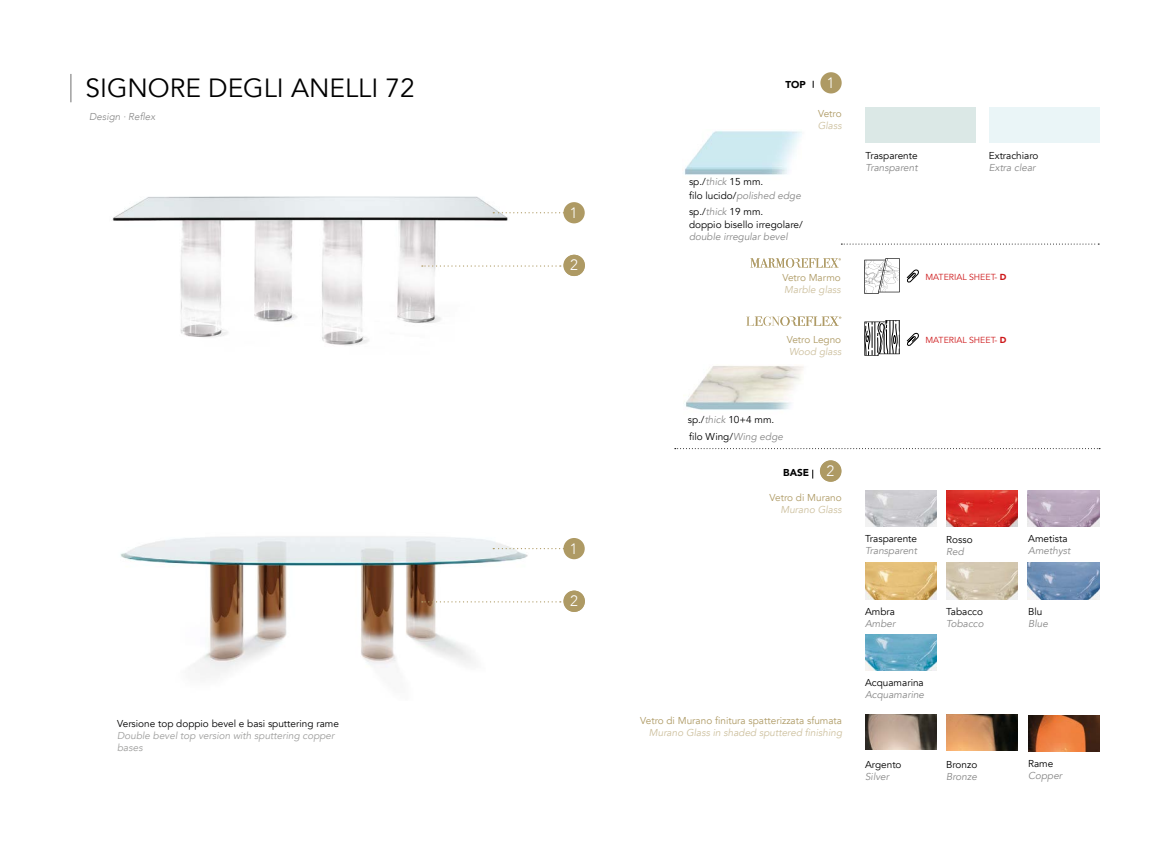
<style>
.page{position:relative;width:1170px;height:851px;background:#fff}
.page>*{position:absolute;margin:0;border:0;box-sizing:border-box;transform-origin:0 0}
.t1{font:26.25px "Avenir";color:#000}
.t2{font:300 15px "Avenir";color:#fff}
.t3{font:10px/17.1px "Avenir";color:#000}
.t4{font:italic 10px "Avenir";color:#878787}
.t5{font:10px "Avenir";color:#ae9a64}
.t6{font:italic 10px "Avenir";color:#cdc09e}
.t7{font:italic 10px/12px "Avenir";color:#9d9d9c}
.t8{font:10px "Avenir";color:#020203}
.t9{font:italic 300 10px "Avenir";color:#878787}
.t10{font:900 10px "Avenir";color:#000}
.t11{font:8.75px "Avenir";color:#cd1719}
.s1{font-style:italic;color:#878787}
.s2{font-style:normal;color:#000}
.s3{font-weight:900}
.s4{font-weight:300;font-size:15px;color:#fff}
</style>
<div class="page">
<img style="left:120px;top:536px;width:408px;height:139px">
<img style="left:865px;top:490px;width:71px;height:37px">
<img style="left:865px;top:634px;width:71px;height:36px">
<img style="left:865px;top:562px;width:71px;height:37px">
<img style="left:946px;top:562px;width:71px;height:37px">
<img style="left:1027px;top:490px;width:71px;height:37px">
<img style="left:1027px;top:562px;width:71px;height:37px">
<img style="left:946px;top:490px;width:71px;height:37px">
<img style="left:112px;top:196px;width:399px;height:150px">
<svg style="left:71px;top:74px;width:1px;height:28px"></svg>
<div style="left:563px;top:202px;width:21px;height:21px;background:#ae9a64;border-radius:50%"></div>
<div style="left:563px;top:538px;width:21px;height:21px;background:#ae9a64;border-radius:50%"></div>
<svg style="left:493px;top:212px;width:71px;height:1px"></svg>
<svg style="left:493px;top:548px;width:70px;height:1px"></svg>
<svg style="left:563px;top:255px;width:22px;height:21px"></svg>
<div style="left:563px;top:255px;width:21px;height:21px;background:#ae9a64;border-radius:50%"></div>
<svg style="left:422px;top:265px;width:138px;height:1px"></svg>
<svg style="left:563px;top:590px;width:22px;height:21px"></svg>
<div style="left:563px;top:590px;width:21px;height:21px;background:#ae9a64;border-radius:50%"></div>
<svg style="left:422px;top:601px;width:138px;height:1px"></svg>
<div style="left:820px;top:72px;width:21px;height:21px;background:#ae9a64;border-radius:50%"></div>
<img style="left:865px;top:714px;width:71px;height:35px">
<img style="left:1028px;top:715px;width:70px;height:36px">
<img style="left:946px;top:714px;width:70px;height:36px">
<svg style="left:841px;top:243px;width:258px;height:1px"></svg>
<svg style="left:674px;top:448px;width:425px;height:1px"></svg>
<div style="left:819px;top:460px;width:22px;height:21px;background:#ae9a64;border-radius:50%"></div>
<img style="left:685px;top:366px;width:119px;height:44px">
<svg style="left:864px;top:320px;width:35px;height:35px"></svg>
<svg style="left:750px;top:258px;width:90px;height:9px"></svg>
<svg style="left:864px;top:258px;width:35px;height:36px"></svg>
<svg style="left:746px;top:316px;width:95px;height:10px"></svg>
<svg style="left:906px;top:269px;width:13px;height:14px"></svg>
<svg style="left:906px;top:332px;width:13px;height:14px"></svg>
<img style="left:684px;top:131px;width:118px;height:44px">
<div style="left:865px;top:107px;width:110px;height:35px;background:#dbe8e6"></div>
<div style="left:988px;top:107px;width:110px;height:35px;background:#eaf5f7"></div>
<h1 class="t1" style="left:85px;top:72px;width:331px">SIGNORE DEGLI ANELLI 72</h1>
<p class="t9" style="left:89px;top:110px;width:68px">Design ∙ Reflex</p>
<p class="t8" style="left:117px;top:717px;width:223px">Versione top doppio bevel e basi sputtering rame</p>
<p class="t7" style="left:117px;top:729px;width:219px">Double bevel top version with sputtering copper bases</p>
<h2 class="t2" style="left:570px;top:204px;width:9px">1</h2>
<h2 class="t2" style="left:570px;top:256px;width:9px">2</h2>
<h2 class="t2" style="left:570px;top:539px;width:9px">1</h2>
<h2 class="t2" style="left:570px;top:592px;width:9px">2</h2>
<p class="t10" style="left:785px;top:76px;width:22px">TOP</p>
<h2 class="t2" style="left:826px;top:74px;width:9px">1</h2>
<p class="t5" style="left:818px;top:108px;width:25px">Vetro</p>
<p class="t6" style="left:817px;top:120px;width:25px">Glass</p>
<p class="t3" style="left:689px;top:173px;width:76px">sp./<span class="s1">thick</span> 15 mm.</p>
<p class="t3" style="left:689px;top:203px;width:76px">sp./<span class="s1">thick</span> 19 mm.</p>
<p class="t4" style="left:689px;top:189px;width:113px"><span class="s2">filo lucido/</span>polished edge</p>
<p class="t3" style="left:689px;top:216px;width:115px">doppio bisello irregolare/</p>
<p class="t4" style="left:689px;top:231px;width:100px">double irregular bevel</p>
<p class="t5" style="left:782px;top:272px;width:60px">Vetro Marmo</p>
<p class="t6" style="left:784px;top:284px;width:58px">Marble glass</p>
<p class="t5" style="left:786px;top:333px;width:56px">Vetro Legno</p>
<p class="t6" style="left:789px;top:345px;width:54px">Wood glass</p>
<p class="t3" style="left:865px;top:148px;width:54px">Trasparente</p>
<p class="t4" style="left:865px;top:162px;width:54px">Transparent</p>
<p class="t3" style="left:988px;top:148px;width:51px">Extrachiaro</p>
<p class="t4" style="left:988px;top:162px;width:48px">Extra clear</p>
<p class="t11" style="left:925px;top:271px;width:82px">MATERIAL SHEET- <span class="s3">D</span></p>
<p class="t11" style="left:925px;top:335px;width:82px">MATERIAL SHEET- <span class="s3">D</span></p>
<p class="t3" style="left:687px;top:411px;width:97px">sp./<span class="s1">thick</span> 10+4 mm. filo Wing/<span class="s1">Wing edge</span></p>
<p class="t10" style="left:783px;top:464px;width:53px">BASE <span class="s4">2</span></p>
<p class="t5" style="left:769px;top:491px;width:74px">Vetro di Murano</p>
<p class="t6" style="left:780px;top:503px;width:63px">Murano Glass</p>
<p class="t5" style="left:640px;top:715px;width:203px">Vetro di Murano finitura spatterizzata sfumata</p>
<p class="t6" style="left:648px;top:727px;width:195px">Murano Glass in shaded sputtered finishing</p>
<p class="t3" style="left:865px;top:530px;width:54px">Trasparente</p>
<p class="t4" style="left:865px;top:545px;width:54px">Transparent</p>
<p class="t3" style="left:865px;top:602px;width:31px">Ambra</p>
<p class="t4" style="left:865px;top:617px;width:32px">Amber</p>
<p class="t3" style="left:865px;top:674px;width:60px">Acquamarina</p>
<p class="t4" style="left:865px;top:688px;width:61px">Acquamarine</p>
<p class="t3" style="left:946px;top:531px;width:28px">Rosso</p>
<p class="t4" style="left:946px;top:545px;width:19px">Red</p>
<p class="t3" style="left:946px;top:602px;width:38px">Tabacco</p>
<p class="t4" style="left:946px;top:617px;width:39px">Tobacco</p>
<p class="t3" style="left:865px;top:756px;width:38px">Argento</p>
<p class="t4" style="left:865px;top:770px;width:26px">Silver</p>
<p class="t3" style="left:946px;top:756px;width:33px">Bronzo</p>
<p class="t4" style="left:946px;top:770px;width:32px">Bronze</p>
<p class="t3" style="left:1028px;top:530px;width:41px">Ametista</p>
<p class="t4" style="left:1028px;top:545px;width:44px">Amethyst</p>
<p class="t3" style="left:1028px;top:602px;width:16px">Blu</p>
<p class="t4" style="left:1028px;top:617px;width:21px">Blue</p>
<p class="t3" style="left:1028px;top:754px;width:27px">Rame</p>
<p class="t4" style="left:1028px;top:769px;width:36px">Copper</p>
</div>
